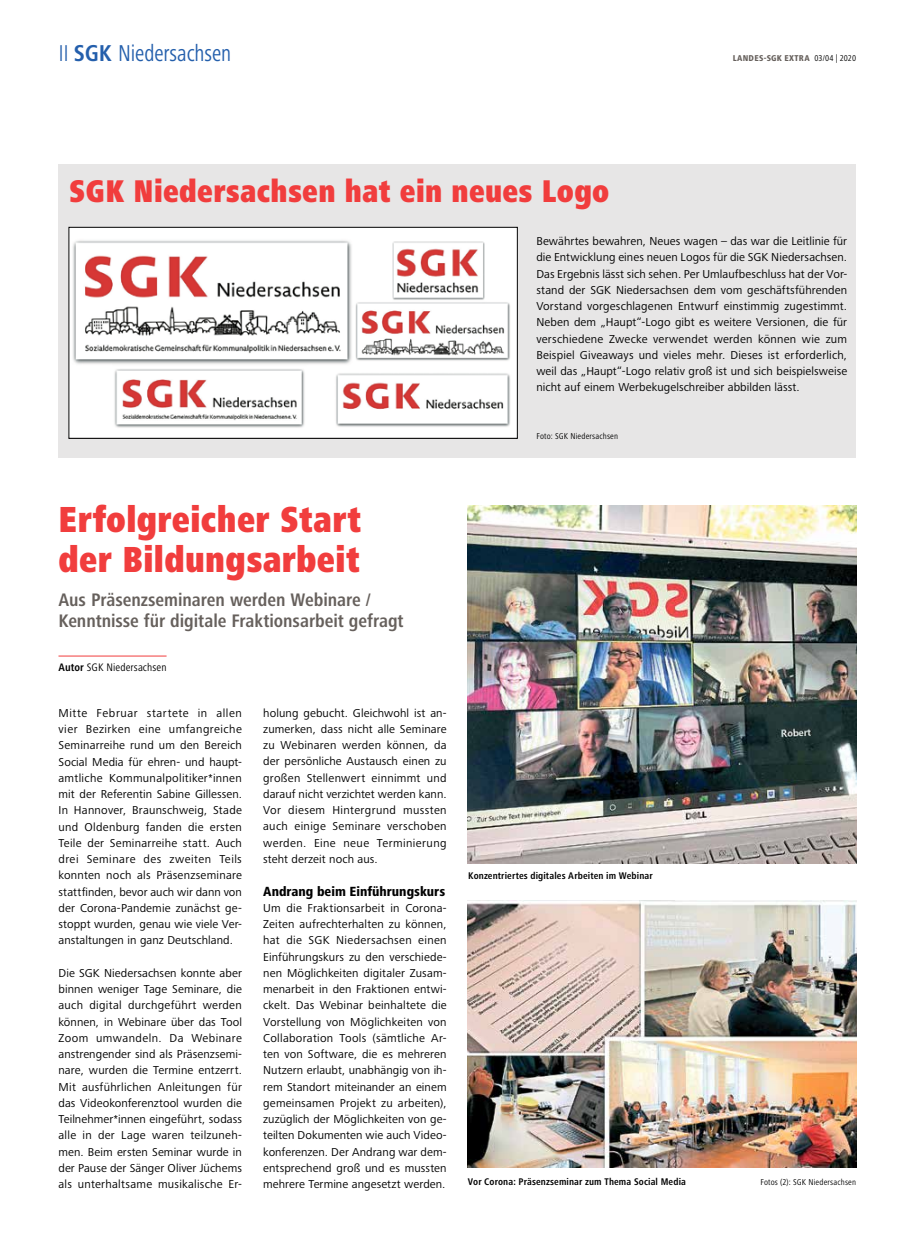
<style>
.page{position:relative;width:904px;height:1241px;background:#fff}
.page>*{position:absolute;margin:0;border:0;box-sizing:border-box;transform-origin:0 0}
.t1{font:900 condensed 37.5px/40px "Frutiger Next Pro";letter-spacing:.01em;color:#f13d3d;scale:.92 1}
.t2{font:900 condensed 32.5px "Frutiger Next Pro";letter-spacing:.01em;color:#f13d3d;scale:.92 1}
.t3{font:condensed 23.75px "Frutiger Next Pro";letter-spacing:-.005em;color:#245fac;scale:.92 1}
.t4{font:700 condensed 18.75px/21.2px "Frutiger Next Pro";letter-spacing:-.005em;color:#66605c}
.t5{font:800 condensed 13.75px "Frutiger Next Pro";color:#000}
.t6{font:11.88px/16.2px "Frutiger Next Pro";letter-spacing:.01em;color:#000;text-align:justify}
.t7{font:condensed 11.25px "Frutiger Next Pro";letter-spacing:.01em;color:#000}
.t8{font:700 condensed 10px "Frutiger Next Pro";letter-spacing:.015em;color:#000}
.t9{font:condensed 8.75px "Frutiger Next Pro";letter-spacing:.02em;color:#000}
.t10{font:800 condensed 8.75px "Frutiger Next Pro";letter-spacing:.03em;color:#66605c}
.s1{font-weight:300}
.s2{font-weight:700}
.s3{font-weight:400;color:#000}
</style>
<div class="page">
<div style="left:58px;top:164px;width:798px;height:294px;background:#e7e6e6"></div>
<hr style="left:58px;top:655px;width:108px;height:1px;background:#f13d3d">
<img style="left:468px;top:505px;width:388px;height:358px">
<img style="left:71px;top:229px;width:444px;height:207px">
<div style="left:69px;top:227px;width:448px;height:211px;border:1px solid #000"></div>
<img style="left:468px;top:900px;width:388px;height:267px">
<h3 class="t3" style="left:58px;top:40px;width:189px"><span class="s1">II</span> <span class="s2">SGK</span> Niedersachsen</h3>
<p class="t10" style="left:732px;top:53px;width:125px">LANDES-SGK EXTRA <span class="s3">03/04 | 2020</span></p>
<h2 class="t2" style="left:69px;top:172px;width:589px">SGK Niedersachsen hat ein neues Logo</h2>
<p class="t6" style="left:536px;top:233px;width:312px">Bewährtes bewahren, Neues wagen – das war die Leitlinie für die Entwicklung eines neuen Logos für die SGK Niedersachsen.<br>Das Ergebnis lässt sich sehen. Per Umlaufbeschluss hat der Vor&shy;stand der SGK Niedersachsen dem vom geschäftsführenden Vorstand vorgeschlagenen Entwurf einstimmig zugestimmt.<br>Neben dem „Haupt“-Logo gibt es weitere Versionen, die für verschiedene Zwecke verwendet werden können wie zum Beispiel Giveaways und vieles mehr. Dieses ist erforderlich, weil das „Haupt“-Logo relativ groß ist und sich beispielsweise nicht auf einem Werbekugelschreiber abbilden lässt.</p>
<p class="t9" style="left:536px;top:431px;width:83px">Foto: SGK Niedersachsen</p>
<h1 class="t1" style="left:58px;top:500px;width:330px">Erfolgreicher Start der Bildungsarbeit</h1>
<h3 class="t4" style="left:58px;top:589px;width:346px">Aus Präsenzseminaren werden Webinare /<br>Kenntnisse für digitale Fraktionsarbeit gefragt</h3>
<p class="t7" style="left:58px;top:660px;width:110px"><span class="s2">Autor</span> SGK Niedersachsen</p>
<p class="t6" style="left:58px;top:704px;width:185px">Mitte Februar startete in allen vier Bezirken eine umfangreiche Seminarreihe rund um den Bereich Social Media für ehren- und haupt&shy;amtliche Kommunalpolitiker*innen mit der Referentin Sabine Gillessen.<br>In Hannover, Braunschweig, Stade und Oldenburg fanden die ersten Teile der Seminarreihe statt. Auch drei Seminare des zweiten Teils konnten noch als Präsenzseminare stattfinden, bevor auch wir dann von der Corona-Pandemie zunächst ge&shy;stoppt wurden, genau wie viele Ver&shy;anstaltungen in ganz Deutschland.</p>
<p class="t6" style="left:58px;top:964px;width:185px">Die SGK Niedersachsen konnte aber binnen weniger Tage Seminare, die auch digital durchgeführt werden können, in Webinare über das Tool Zoom umwandeln. Da Webinare anstrengender sind als Präsenzsemi&shy;nare, wurden die Termine entzerrt.<br>Mit ausführlichen Anleitungen für das Videokonferenztool wurden die Teilnehmer*innen eingeführt, sodass alle in der Lage waren teilzuneh&shy;men. Beim ersten Seminar wurde in der Pause der Sänger Oliver Jüchems als unterhaltsame musikalische Er-</p>
<p class="t6" style="left:263px;top:704px;width:185px">holung gebucht. Gleichwohl ist an&shy;zumerken, dass nicht alle Seminare zu Webinaren werden können, da der persönliche Austausch einen zu großen Stellenwert einnimmt und darauf nicht verzichtet werden kann.<br>Vor diesem Hintergrund mussten auch einige Seminare verschoben werden. Eine neue Terminierung steht derzeit noch aus.</p>
<p class="t5" style="left:263px;top:883px;width:183px">Andrang beim Einführungskurs</p>
<p class="t6" style="left:263px;top:899px;width:185px">Um die Fraktionsarbeit in Corona-Zeiten aufrechterhalten zu können, hat die SGK Niedersachsen einen Einführungskurs zu den verschiede&shy;nen Möglichkeiten digitaler Zusam&shy;menarbeit in den Fraktionen entwi&shy;ckelt. Das Webinar beinhaltete die Vorstellung von Möglichkeiten von Collaboration Tools (sämtliche Ar&shy;ten von Software, die es mehreren Nutzern erlaubt, unabhängig von ih&shy;rem Standort miteinander an einem gemeinsamen Projekt zu arbeiten), zuzüglich der Möglichkeiten von ge&shy;teilten Dokumenten wie auch Video&shy;konferenzen. Der Andrang war dem&shy;entsprechend groß und es mussten mehrere Termine angesetzt werden.</p>
<p class="t8" style="left:468px;top:869px;width:186px">Konzentriertes digitales Arbeiten im Webinar</p>
<p class="t8" style="left:468px;top:1176px;width:219px">Vor Corona: Präsenzseminar zum Thema Social Media</p>
<p class="t9" style="left:760px;top:1177px;width:97px">Fotos (2): SGK Niedersachsen</p>
</div>
